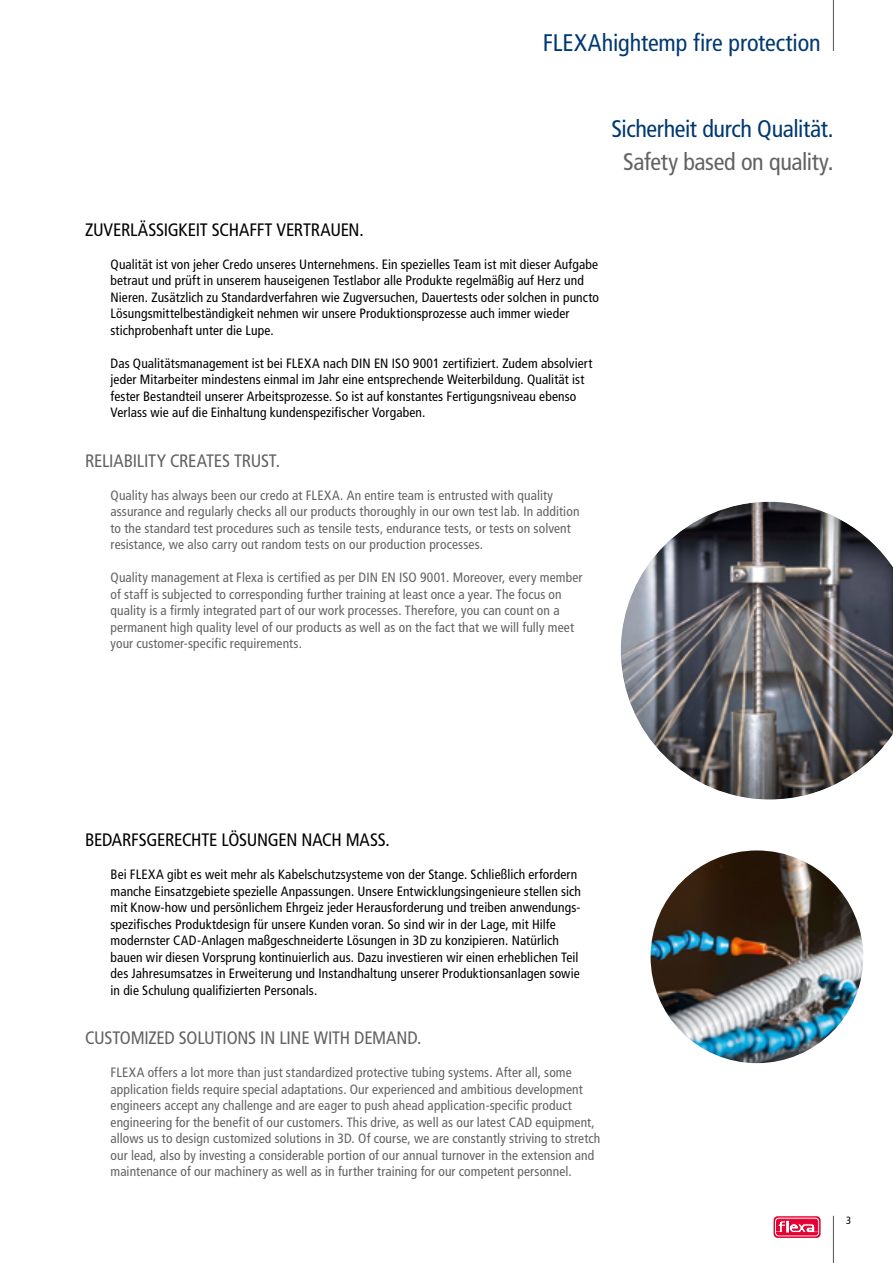
<style>
.page{position:relative;width:893px;height:1263px;background:#fff}
.page>*{position:absolute;margin:0;border:0;box-sizing:border-box;transform-origin:0 0}
.t1{font:condensed 24px "Frutiger LT Std";letter-spacing:-.01em;color:#003872}
.t2{font:condensed 24px "Frutiger LT Std";letter-spacing:-.015em;color:#626261}
.t3{font:condensed 18px "Frutiger LT Std";letter-spacing:-.015em;color:#000}
.t4{font:condensed 18px "Frutiger LT Std";letter-spacing:-.01em;color:#626261}
.t5{font:condensed 13.5px/16.5px "Frutiger LT Std";letter-spacing:.01em;color:#000}
.t6{font:condensed 13.5px/16.5px "Frutiger LT Std";letter-spacing:.01em;color:#626261}
.t7{font:condensed 10.5px "Frutiger LT Std";color:#000}
</style>
<div class="page">
<div style="left:608px;top:491px;width:285px;height:309px;background:#000;opacity:.3"></div>
<img style="left:651px;top:850px;width:212px;height:213px;border-radius:106px">
<hr style="left:833px;top:1216px;width:1px;height:47px;background:#626261">
<hr style="left:833px;top:0;width:1px;height:51px;background:#626261">
<svg style="left:774px;top:1216px;width:47px;height:22px"></svg>
<svg style="left:775px;top:1218px;width:44px;height:18px"></svg>
<svg style="left:776px;top:1219px;width:42px;height:16px"></svg>
<h1 class="t1" style="left:543px;top:29px;width:279px">FLEXAhightemp fire protection</h1>
<h1 class="t1" style="left:612px;top:114px;width:223px">Sicherheit durch Qualität.</h1>
<h1 class="t2" style="left:623px;top:147px;width:212px">Safety based on quality.</h1>
<h2 class="t3" style="left:85px;top:219px;width:280px">ZUVERLÄSSIGKEIT SCHAFFT VERTRAUEN.</h2>
<p class="t5" style="left:111px;top:256px;width:490px">Qualität ist von jeher Credo unseres Unternehmens. Ein spezielles Team ist mit dieser Aufgabe betraut und prüft in unserem hauseigenen Testlabor alle Produkte regelmäßig auf Herz und Nieren. Zusätzlich zu Standardverfahren wie Zugversuchen, Dauertests oder solchen in puncto Lösungsmittelbeständigkeit nehmen wir unsere Produktionsprozesse auch immer wieder stichprobenhaft unter die Lupe.</p>
<p class="t5" style="left:111px;top:355px;width:483px">Das Qualitätsmanagement ist bei FLEXA nach DIN EN ISO 9001 zertifiziert. Zudem absolviert jeder Mitarbeiter mindestens einmal im Jahr eine entsprechende Weiterbildung. Qualität ist fester Bestandteil unserer Arbeitsprozesse. So ist auf konstantes Fertigungsniveau ebenso Verlass wie auf die Einhaltung kundenspezifischer Vorgaben.</p>
<h2 class="t4" style="left:85px;top:450px;width:197px">RELIABILITY CREATES TRUST.</h2>
<p class="t6" style="left:111px;top:487px;width:470px">Quality has always been our credo at FLEXA. An entire team is entrusted with quality assurance and regularly checks all our products thoroughly in our own test lab. In addition to the standard test procedures such as tensile tests, endurance tests, or tests on solvent resistance, we also carry out random tests on our production processes.</p>
<p class="t6" style="left:111px;top:569px;width:473px">Quality management at Flexa is certified as per DIN EN ISO 9001. Moreover, every member of staff is subjected to corresponding further training at least once a year. The focus on quality is a firmly integrated part of our work processes. Therefore, you can count on a permanent high quality level of our products as well as on the fact that we will fully meet your customer-specific requirements.</p>
<h2 class="t3" style="left:85px;top:829px;width:306px">BEDARFSGERECHTE LÖSUNGEN NACH MASS.</h2>
<p class="t5" style="left:111px;top:866px;width:472px">Bei FLEXA gibt es weit mehr als Kabelschutzsysteme von der Stange. Schließlich erfordern manche Einsatzgebiete spezielle Anpassungen. Unsere Entwicklungsingenieure stellen sich mit Know-how und persönlichem Ehrgeiz jeder Herausforderung und treiben anwendungs&shy;spezifisches Produktdesign für unsere Kunden voran. So sind wir in der Lage, mit Hilfe modernster CAD-Anlagen maßgeschneiderte Lösungen in 3D zu konzipieren. Natürlich bauen wir diesen Vorsprung kontinuierlich aus. Dazu investieren wir einen erheblichen Teil des Jahresumsatzes in Erweiterung und Instandhaltung unserer Produktionsanlagen sowie in die Schulung qualifizierten Personals.</p>
<h2 class="t4" style="left:85px;top:1027px;width:338px">CUSTOMIZED SOLUTIONS IN LINE WITH DEMAND.</h2>
<p class="t6" style="left:111px;top:1064px;width:491px">FLEXA offers a lot more than just standardized protective tubing systems. After all, some application fields require special adaptations. Our experienced and ambitious development engineers accept any challenge and are eager to push ahead application-specific product engineering for the benefit of our customers. This drive, as well as our latest CAD equipment, allows us to design customized solutions in 3D. Of course, we are constantly striving to stretch our lead, also by investing a considerable portion of our annual turnover in the extension and maintenance of our machinery as well as in further training for our competent personnel.</p>
<p class="t7" style="left:846px;top:1214px;width:7px">3</p>
</div>
